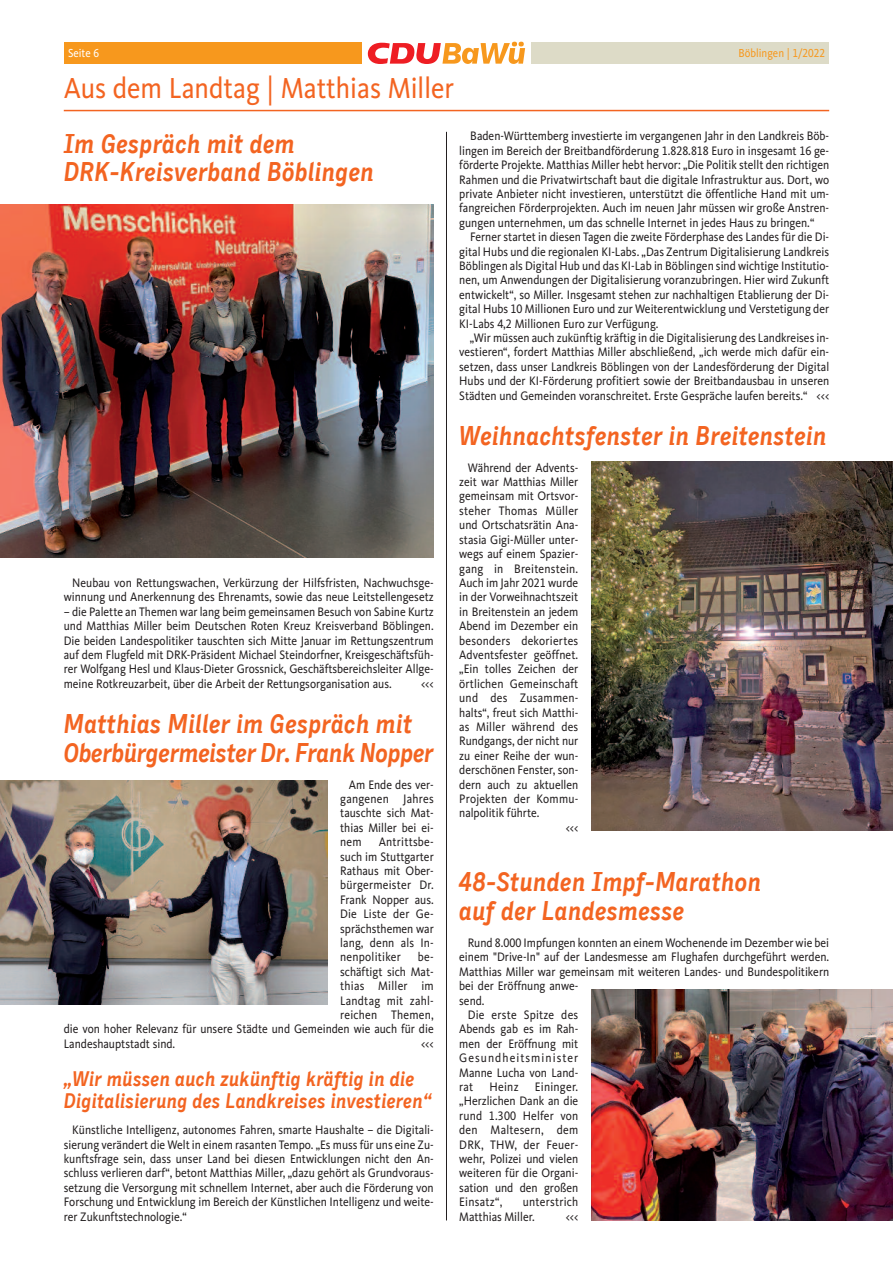
<style>
.page{position:relative;width:893px;height:1263px;background:#fff}
.page>*{position:absolute;margin:0;border:0;box-sizing:border-box;transform-origin:0 0}
.t1{font:30px "CDU Kievit Tab";color:#f36421;scale:.9 1}
.t2{font:italic 700 27px/28.5px "CDU Skopex";color:#f36421;scale:.9 1}
.t3{font:italic 700 27px/28.5px "CDU Skopex";letter-spacing:-.025em;color:#f36421;scale:.9 1}
.t4{font:italic 700 21px/22.5px "CDU Skopex";color:#f36421;scale:.9 1}
.t5{font:12.75px/14.4px "CDU Kievit Tab";color:#231f20;text-align:justify;scale:.9 1}
.t6{font:12.75px "CDU Kievit Tab";letter-spacing:.02em;color:#231f20;scale:.9 1}
.t7{font:12.75px "CDU Kievit Tab";letter-spacing:.09em;color:#231f20;scale:.9 1}
.t8{font:12px "CDU Kievit Tab";color:#f7981d;scale:.9 1}
.t9{font:12px "CDU Kievit Tab";color:#fff;scale:.9 1}
</style>
<div class="page">
<div style="left:64px;top:43px;width:297px;height:21px;background:#f7981d"></div>
<div style="left:531px;top:43px;width:298px;height:21px;background:#dddbc7"></div>
<hr style="left:64px;top:110px;width:765px;height:1px;background:#f36421">
<svg style="left:368px;top:42px;width:157px;height:22px"></svg>
<img style="left:0;top:204px;width:434px;height:353px">
<img style="left:0;top:781px;width:327px;height:224px">
<img style="left:591px;top:461px;width:302px;height:370px">
<img style="left:591px;top:990px;width:302px;height:230px">
<hr style="left:446px;top:132px;width:1px;height:1088px;background:#231f20">
<p class="t9" style="left:68px;top:49px;width:36px">Seite 6</p>
<p class="t8" style="left:738px;top:49px;width:98px">Böblingen | 1/2022</p>
<h1 class="t1" style="left:64px;top:78px;width:435px">Aus dem Landtag | Matthias Miller</h1>
<h2 class="t2" style="left:64px;top:129px;width:346px">Im Gespräch mit dem<br>DRK-Kreisverband Böblingen</h2>
<p class="t5" style="left:64px;top:577px;width:413px;text-align:right">Neubau von Rettungswachen, Verkürzung der Hilfsfristen, Nachwuchsge&shy;winnung und Anerkennung des Ehrenamts, sowie das neue Leitstellengesetz</p>
<p class="t5" style="left:64px;top:605px;width:413px">– die Palette an Themen war lang beim gemeinsamen Besuch von Sabine Kurtz und Matthias Miller beim Deutschen Roten Kreuz Kreisverband Böblingen.<br>Die beiden Landespolitiker tauschten sich Mitte Januar im Rettungszentrum auf dem Flugfeld mit DRK-Präsident Michael Steindorfner, Kreisgeschäftsfüh&shy;rer Wolfgang Hesl und Klaus-Dieter Grossnick, Geschäftsbereichsleiter Allge&shy;meine Rotkreuzarbeit, über die Arbeit der Rettungsorganisation aus.</p>
<p class="t5" style="left:421px;top:677px;width:16px">&lt;&lt;&lt;</p>
<h2 class="t3" style="left:64px;top:709px;width:413px">Matthias Miller im Gespräch mit<br>Oberbürgermeister Dr. Frank Nopper</h2>
<p class="t5" style="left:340px;top:778px;width:105px;text-indent:9px">Am Ende des ver&shy;gangenen Jahres tauschte sich Mat&shy;thias Miller bei ei&shy;nem</p>
<p class="t5" style="left:340px;top:836px;width:105px;text-indent:39px">Antrittsbe&shy;such im Stuttgarter Rathaus mit Ober&shy;bürgermeister Dr.<br>Frank Nopper aus.<br>Die Liste der Ge&shy;sprächsthemen war lang, denn als In&shy;nenpolitiker</p>
<p class="t5" style="left:418px;top:951px;width:19px">be-</p>
<p class="t5" style="left:340px;top:965px;width:105px">schäftigt sich Mat-</p>
<p class="t6" style="left:340px;top:982px;width:105px">thias Miller im</p>
<p class="t6" style="left:340px;top:996px;width:105px">Landtag mit zahl-</p>
<p class="t6" style="left:340px;top:1010px;width:105px">reichen Themen,</p>
<p class="t5" style="left:64px;top:1023px;width:413px">die von hoher Relevanz für unsere Städte und Gemeinden wie auch für die</p>
<p class="t5" style="left:64px;top:1037px;width:125px">Landeshauptstadt sind.</p>
<p class="t5" style="left:421px;top:1037px;width:16px">&lt;&lt;&lt;</p>
<h3 class="t4" style="left:64px;top:1066px;width:411px">„Wir müssen auch zukünftig kräftig in die<br>Digitalisierung des Landkreises investieren“</h3>
<p class="t5" style="left:64px;top:1124px;width:413px;text-indent:9px">Künstliche Intelligenz, autonomes Fahren, smarte Haushalte – die Digitali&shy;sierung verändert die Welt in einem rasanten Tempo. „Es muss für uns eine Zu&shy;kunftsfrage sein, dass unser Land bei diesen Entwicklungen nicht den An&shy;schluss verlieren darf“, betont Matthias Miller, „dazu gehört als Grundvoraus&shy;setzung die Versorgung mit schnellem Internet, aber auch die Förderung von Forschung und Entwicklung im Bereich der Künstlichen Intelligenz und weite&shy;rer Zukunftstechnologie.“</p>
<p class="t5" style="left:459px;top:130px;width:413px;text-indent:11px">Baden-Württemberg investierte im vergangenen Jahr in den Landkreis Böb&shy;lingen im Bereich der Breitbandförderung 1.828.818 Euro in insgesamt 16 ge&shy;förderte Projekte. Matthias Miller hebt hervor: „Die Politik stellt den richtigen Rahmen und die Privatwirtschaft baut die digitale Infrastruktur aus. Dort, wo private Anbieter nicht investieren, unterstützt die öffentliche Hand mit um&shy;fangreichen Förderprojekten. Auch im neuen Jahr müssen wir große Anstren&shy;gungen unternehmen, um das schnelle Internet in jedes Haus zu bringen.“</p>
<p class="t5" style="left:459px;top:231px;width:413px;text-indent:11px">Ferner startet in diesen Tagen die zweite Förderphase des Landes für die Di&shy;gital Hubs und die regionalen KI-Labs. „Das Zentrum Digitalisierung Landkreis Böblingen als Digital Hub und das KI-Lab in Böblingen sind wichtige Institutio&shy;nen, um Anwendungen der Digitalisierung voranzubringen. Hier wird Zukunft entwickelt“, so Miller. Insgesamt stehen zur nachhaltigen Etablierung der Di&shy;gital Hubs 10 Millionen Euro und zur Weiterentwicklung und Verstetigung der KI-Labs 4,2 Millionen Euro zur Verfügung.</p>
<p class="t5" style="left:459px;top:332px;width:413px;text-indent:11px">„Wir müssen auch zukünftig kräftig in die Digitalisierung des Landkreises in&shy;vestieren“, fordert Matthias Miller abschließend, „ich werde mich dafür ein&shy;setzen, dass unser Landkreis Böblingen von der Landesförderung der Digital Hubs und der KI-Förderung profitiert sowie der Breitbandausbau in unseren Städten und Gemeinden voranschreitet. Erste Gespräche laufen bereits.“ &lt;&lt;&lt;</p>
<h2 class="t2" style="left:459px;top:421px;width:410px">Weihnachtsfenster in Breitenstein</h2>
<p class="t5" style="left:468px;top:461px;width:124px">Während der Advents-</p>
<p class="t5" style="left:459px;top:476px;width:134px">zeit war Matthias Miller</p>
<p class="t5" style="left:459px;top:490px;width:134px">gemeinsam mit Ortsvor-</p>
<p class="t6" style="left:459px;top:506px;width:134px">steher Thomas Müller</p>
<p class="t5" style="left:459px;top:519px;width:134px">und Ortschatsrätin Ana-</p>
<p class="t5" style="left:459px;top:533px;width:134px">stasia Gigi-Müller unter-</p>
<p class="t5" style="left:459px;top:548px;width:134px">wegs auf einem Spazier-</p>
<p class="t6" style="left:459px;top:564px;width:134px">gang in Breitenstein.</p>
<p class="t5" style="left:459px;top:577px;width:134px">Auch im Jahr 2021 wurde</p>
<p class="t5" style="left:459px;top:591px;width:134px">in der Vorweihnachtszeit</p>
<p class="t5" style="left:459px;top:605px;width:134px">in Breitenstein an jedem</p>
<p class="t5" style="left:459px;top:620px;width:134px">Abend im Dezember ein</p>
<p class="t6" style="left:459px;top:636px;width:134px">besonders dekoriertes</p>
<p class="t5" style="left:459px;top:649px;width:134px">Adventsfester geöffnet.</p>
<p class="t5" style="left:459px;top:663px;width:134px">„Ein tolles Zeichen der</p>
<p class="t5" style="left:459px;top:677px;width:134px">örtlichen Gemeinschaft</p>
<p class="t6" style="left:459px;top:694px;width:134px">und des Zusammen-</p>
<p class="t5" style="left:459px;top:706px;width:134px">halts“, freut sich Matthi-</p>
<p class="t6" style="left:459px;top:722px;width:134px">as Miller während des</p>
<p class="t5" style="left:459px;top:735px;width:134px">Rundgangs, der nicht nur</p>
<p class="t5" style="left:459px;top:749px;width:134px">zu einer Reihe der wun-</p>
<p class="t5" style="left:459px;top:764px;width:134px">derschönen Fenster, son-</p>
<p class="t5" style="left:459px;top:778px;width:134px">dern auch zu aktuellen</p>
<p class="t6" style="left:459px;top:794px;width:134px">Projekten der Kommu-</p>
<p class="t5" style="left:459px;top:807px;width:91px">nalpolitik führte.</p>
<p class="t5" style="left:566px;top:821px;width:16px">&lt;&lt;&lt;</p>
<h2 class="t2" style="left:459px;top:867px;width:337px">48-Stunden Impf-Marathon auf der Landesmesse</h2>
<p class="t5" style="left:468px;top:937px;width:403px">Rund 8.000 Impfungen konnten an einem Wochenende im Dezember wie bei</p>
<p class="t5" style="left:459px;top:951px;width:413px">einem "Drive-In" auf der Landesmesse am Flughafen durchgeführt werden.</p>
<p class="t5" style="left:459px;top:965px;width:413px">Matthias Miller war gemeinsam mit weiteren Landes- und Bundespolitikern</p>
<p class="t5" style="left:459px;top:980px;width:134px">bei der Eröffnung anwe-</p>
<p class="t5" style="left:459px;top:994px;width:30px">send.</p>
<p class="t6" style="left:468px;top:1010px;width:124px">Die erste Spitze des</p>
<p class="t5" style="left:459px;top:1023px;width:134px">Abends gab es im Rah-</p>
<p class="t5" style="left:459px;top:1037px;width:134px">men der Eröffnung mit</p>
<p class="t7" style="left:459px;top:1054px;width:134px">Gesundheitsminister</p>
<p class="t5" style="left:459px;top:1066px;width:134px">Manne Lucha von Land-</p>
<p class="t5" style="left:459px;top:1081px;width:17px">rat</p>
<p class="t5" style="left:490px;top:1081px;width:34px">Heinz</p>
<p class="t5" style="left:459px;top:1081px;width:134px;text-indent:76px">Eininger. „Herzlichen Dank an die rund 1.300 Helfer von den Maltesern, dem DRK, THW, der Feuer&shy;wehr, Polizei und vielen weiteren für die Organi&shy;sation und den großen Einsatz“,</p>
<p class="t5" style="left:459px;top:1196px;width:134px;text-indent:64px">unterstrich<br>Matthias Miller.</p>
<p class="t5" style="left:566px;top:1210px;width:16px">&lt;&lt;&lt;</p>
</div>
